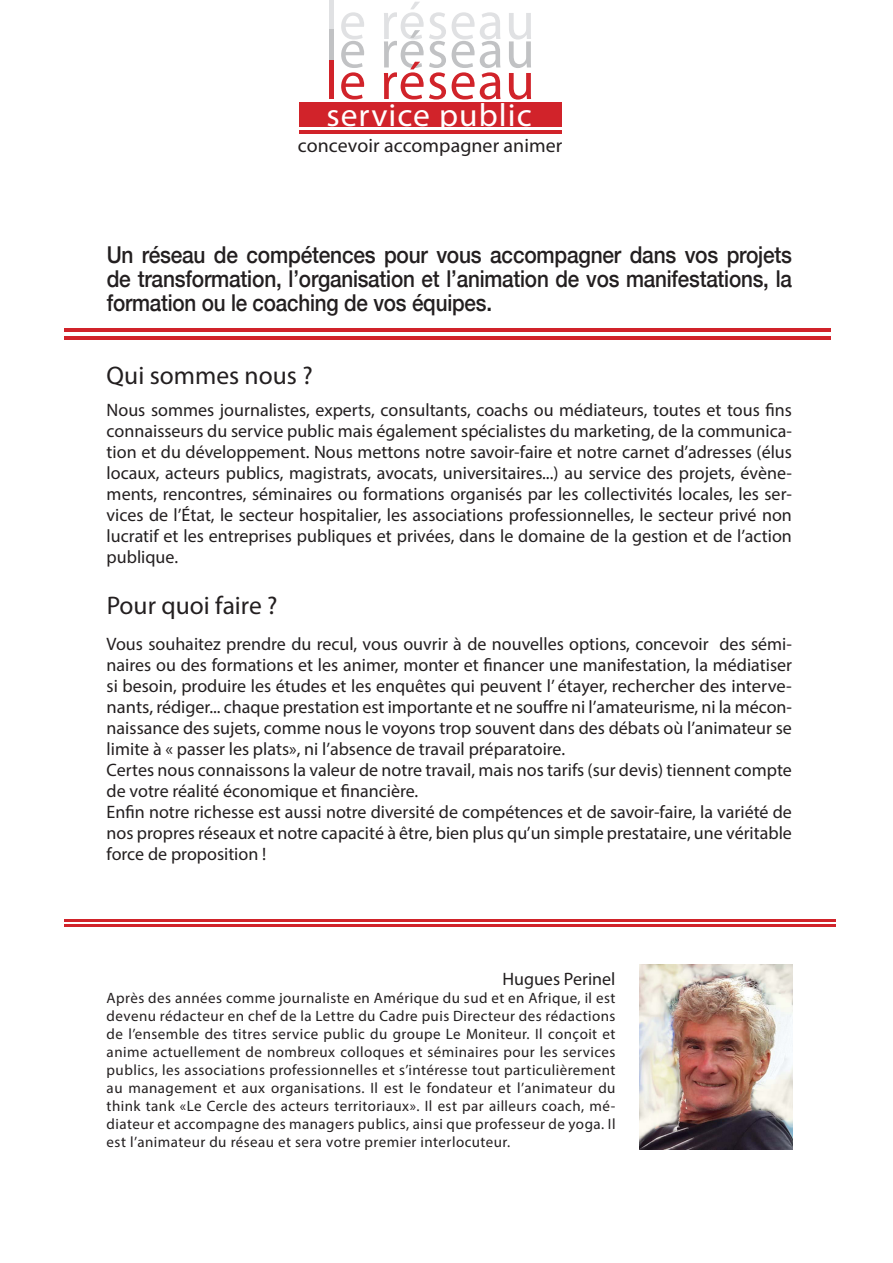
<style>
.page{position:relative;width:893px;height:1263px;background:#fff}
.page>*{position:absolute;margin:0;border:0;box-sizing:border-box;transform-origin:0 0}
.t1{font:53.85px "Myriad Pro";letter-spacing:.025em;color:#e0e1e3}
.t2{font:53.85px "Myriad Pro";letter-spacing:.025em;color:#c1c2c4}
.t3{font:53.85px "Myriad Pro";letter-spacing:.025em;color:#d1232a}
.t4{font:32.25px "Myriad Pro";letter-spacing:.03em;color:#fff;scale:1.04 1}
.t5{font:25.5px "Myriad Pro";color:#231f20}
.t6{font:500 23.25px/24px "Helvetica Neue";letter-spacing:-.01em;color:#231f20;text-align:justify;scale:.9 1}
.t7{font:19.5px "Myriad Pro";letter-spacing:.005em;color:#231f20}
.t8{font:18px/21px "Myriad Pro";color:#231f20;text-align:justify}
.t9{font:15px/18px "Myriad Pro";letter-spacing:.03em;color:#231f20;text-align:justify}
</style>
<div class="page">
<hr style="left:64px;top:336px;width:767px;height:3px;background:#d1232a">
<hr style="left:64px;top:329px;width:767px;height:3px;background:#d1232a">
<div style="left:300px;top:102px;width:258px;height:24px;background:#d1232a"></div>
<hr style="left:299px;top:130px;width:263px;height:4px;background:#d1232a">
<img style="left:640px;top:965px;width:152px;height:184px">
<hr style="left:64px;top:925px;width:772px;height:2px;background:#d1232a">
<hr style="left:64px;top:920px;width:772px;height:2px;background:#d1232a">
<p class="t1" style="left:325px;top:-12px;width:211px">le réseau</p>
<p class="t2" style="left:325px;top:16px;width:211px">le réseau</p>
<p class="t3" style="left:325px;top:48px;width:211px">le réseau</p>
<p class="t7" style="left:298px;top:134px;width:266px">concevoir accompagner animer</p>
<p class="t4" style="left:326px;top:95px;width:199px">service public</p>
<p class="t6" style="left:107px;top:241px;width:763px">Un réseau de compétences pour vous accompagner dans vos projets de transformation, l’organisation et l’animation de vos manifestations, la formation ou le coaching de vos équipes.</p>
<p class="t5" style="left:107px;top:359px;width:208px">Qui sommes nous ?</p>
<p class="t8" style="left:107px;top:399px;width:687px">Nous sommes journalistes, experts, consultants, coachs ou médiateurs, toutes et tous fins connaisseurs du service public mais également spécialistes du marketing, de la communica&shy;tion et du développement. Nous mettons notre savoir-faire et notre carnet d’adresses (élus locaux, acteurs publics, magistrats, avocats, universitaires...) au service des projets, évène&shy;ments, rencontres, séminaires ou formations organisés par les collectivités locales, les ser&shy;vices de l’État, le secteur hospitalier, les associations professionnelles, le secteur privé non lucratif et les entreprises publiques et privées, dans le domaine de la gestion et de l’action publique.</p>
<p class="t5" style="left:107px;top:590px;width:172px">Pour quoi faire ?</p>
<p class="t8" style="left:107px;top:633px;width:687px">Vous souhaitez prendre du recul, vous ouvrir à de nouvelles options, concevoir des sémi&shy;naires ou des formations et les animer, monter et financer une manifestation, la médiatiser si besoin, produire les études et les enquêtes qui peuvent l’ étayer, rechercher des interve&shy;nants, rédiger... chaque prestation est importante et ne souffre ni l’amateurisme, ni la mécon&shy;naissance des sujets, comme nous le voyons trop souvent dans des débats où l’animateur se limite à « passer les plats», ni l’absence de travail préparatoire.</p>
<p class="t8" style="left:107px;top:759px;width:687px">Certes nous connaissons la valeur de notre travail, mais nos tarifs (sur devis) tiennent compte de votre réalité économique et financière.</p>
<p class="t8" style="left:107px;top:801px;width:687px">Enfin notre richesse est aussi notre diversité de compétences et de savoir-faire, la variété de nos propres réseaux et notre capacité à être, bien plus qu’un simple prestataire, une véritable force de proposition !</p>
<p class="t8" style="left:502px;top:968px;width:115px">Hugues Perinel</p>
<p class="t9" style="left:107px;top:988px;width:510px">Après des années comme journaliste en Amérique du sud et en Afrique, il est devenu rédacteur en chef de la Lettre du Cadre puis Directeur des rédactions de l’ensemble des titres service public du groupe Le Moniteur. Il conçoit et anime actuellement de nombreux colloques et séminaires pour les services publics, les associations professionnelles et s’intéresse tout particulièrement au management et aux organisations. Il est le fondateur et l’animateur du think tank «Le Cercle des acteurs territoriaux». Il est par ailleurs coach, mé&shy;diateur et accompagne des managers publics, ainsi que professeur de yoga. Il est l’animateur du réseau et sera votre premier interlocuteur.</p>
</div>
